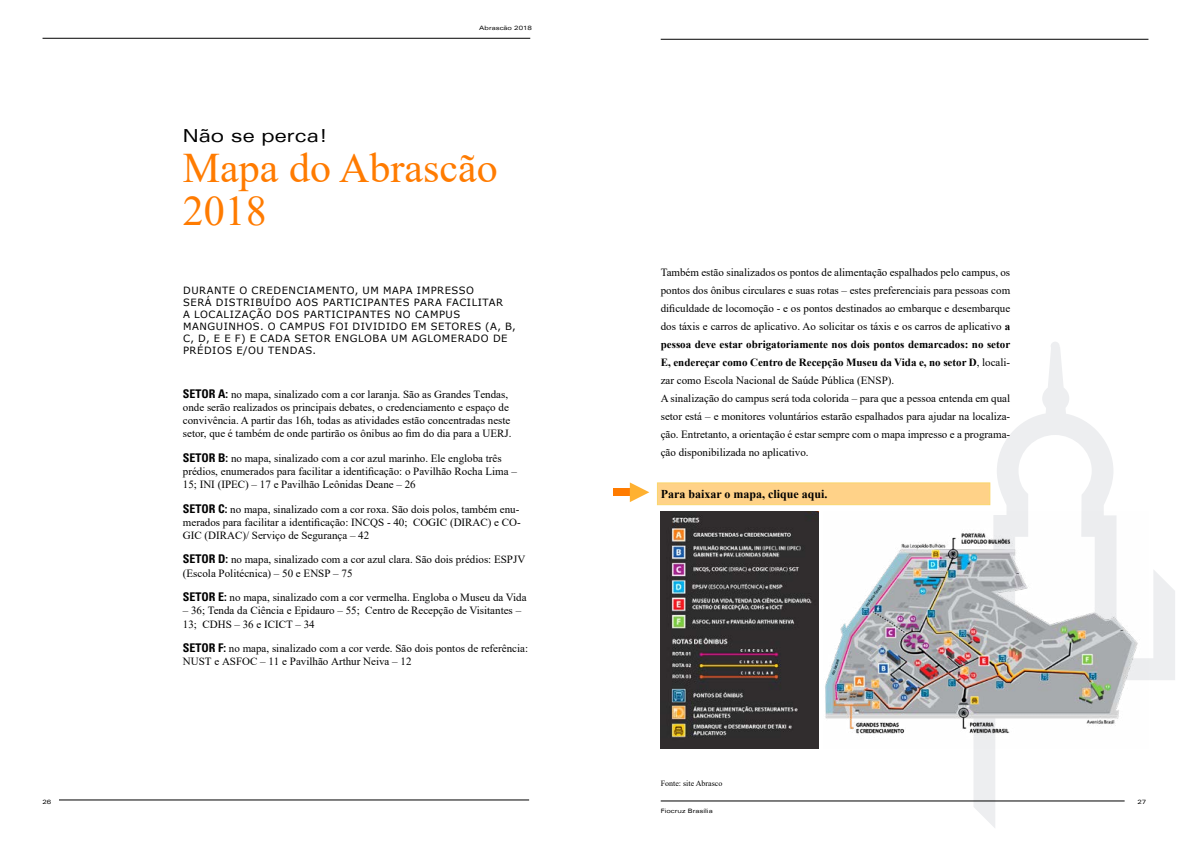
<style>
.page{position:relative;width:1191px;height:842px;background:#fff}
.page>*{position:absolute;margin:0;border:0;box-sizing:border-box;transform-origin:0 0}
.t1{font:42px/43px "Times New Roman";color:#ff7b00}
.t2{font:expanded 18px "Univers";color:#000}
.t3{font:700 12px "Times New Roman";color:#000}
.t4{font:11px/13.2px "Times New Roman";color:#000}
.t5{font:10px/12px "Verdana";letter-spacing:.055em;color:#000}
.t6{font:8px "Times New Roman";color:#000}
.t7{font:expanded 6px "Univers";color:#000}
.s1{font-family:"Univers";font-weight:700;font-stretch:condensed;font-size:12px}
.s2{font-weight:700}
</style>
<div class="page">
<svg style="left:958px;top:342px;width:217px;height:486px"></svg>
<hr style="left:43px;top:38px;width:487px;height:1px;background:#000">
<hr style="left:59px;top:799px;width:470px;height:1px;background:#000">
<hr style="left:660px;top:39px;width:488px;height:1px;background:#000">
<hr style="left:660px;top:800px;width:464px;height:1px;background:#000">
<div style="left:657px;top:482px;width:333px;height:23px;background:#ffd288"></div>
<div style="left:612px;top:488px;width:21px;height:8px;background:#ff7b00"></div>
<svg style="left:630px;top:482px;width:19px;height:20px"></svg>
<img style="left:825px;top:511px;width:323px;height:238px">
<img style="left:660px;top:511px;width:159px;height:238px">
<h2 class="t2" style="left:183px;top:125px;width:147px">Não se perca!</h2>
<p class="t7" style="left:479px;top:24px;width:54px">Abrascão 2018</p>
<h1 class="t1" style="left:183px;top:145px;width:316px">Mapa do Abrascão<br>2018</h1>
<p class="t5" style="left:183px;top:285px;width:334px">DURANTE O CREDENCIAMENTO, UM MAPA IMPRESSO<br>SERÁ DISTRIBUÍDO AOS PARTICIPANTES PARA FACILITAR<br>A LOCALIZAÇÃO DOS PARTICIPANTES NO CAMPUS MANGUINHOS. O CAMPUS FOI DIVIDIDO EM SETORES (A, B, C, D, E E F) E CADA SETOR ENGLOBA UM AGLOMERADO DE PRÉDIOS E/OU TENDAS.</p>
<p class="t4" style="left:183px;top:387px;width:330px"><span class="s1">SETOR A:</span> no mapa, sinalizado com a cor laranja. São as Grandes Tendas, onde serão realizados os principais debates, o credenciamento e espaço de convivência. A partir das 16h, todas as atividades estão concentradas neste setor, que é também de onde partirão os ônibus ao fim do dia para a UERJ.</p>
<p class="t4" style="left:183px;top:451px;width:335px"><span class="s1">SETOR B:</span> no mapa, sinalizado com a cor azul marinho. Ele engloba três prédios, enumerados para facilitar a identificação: o Pavilhão Rocha Lima –<br>15; INI (IPEC) – 17 e Pavilhão Leônidas Deane – 26</p>
<p class="t4" style="left:183px;top:502px;width:339px"><span class="s1">SETOR C:</span> no mapa, sinalizado com a cor roxa. São dois polos, também enu&shy;merados para facilitar a identificação: INCQS - 40; COGIC (DIRAC) e CO-<br>GIC (DIRAC)/ Serviço de Segurança – 42</p>
<p class="t4" style="left:183px;top:553px;width:344px"><span class="s1">SETOR D:</span> no mapa, sinalizado com a cor azul clara. São dois prédios: ESPJV (Escola Politécnica) – 50 e ENSP – 75</p>
<p class="t4" style="left:183px;top:590px;width:345px"><span class="s1">SETOR E:</span> no mapa, sinalizado com a cor vermelha. Engloba o Museu da Vida</p>
<p class="t4" style="left:183px;top:604px;width:340px">– 36; Tenda da Ciência e Epidauro – 55; Centro de Recepção de Visitantes –<br>13; CDHS – 36 e ICICT – 34</p>
<p class="t4" style="left:183px;top:641px;width:347px"><span class="s1">SETOR F:</span> no mapa, sinalizado com a cor verde. São dois pontos de referência:<br>NUST e ASFOC – 11 e Pavilhão Arthur Neiva – 12</p>
<p class="t4" style="left:660px;top:262px;width:351px;line-height:18px">Também estão sinalizados os pontos de alimentação espalhados pelo campus, os pontos dos ônibus circulares e suas rotas – estes preferenciais para pessoas com dificuldade de locomoção - e os pontos destinados ao embarque e desembarque dos táxis e carros de aplicativo. Ao solicitar os táxis e os carros de aplicativo <span class="s2">a pessoa deve estar obrigatoriamente nos dois pontos demarcados: no setor E, endereçar como Centro de Recepção Museu da Vida e, no setor D</span>, locali&shy;zar como Escola Nacional de Saúde Pública (ENSP).<br>A sinalização do campus será toda colorida – para que a pessoa entenda em qual setor está – e monitores voluntários estarão espalhados para ajudar na localiza&shy;ção. Entretanto, a orientação é estar sempre com o mapa impresso e a programa&shy;ção disponibilizada no aplicativo.</p>
<p class="t3" style="left:660px;top:485px;width:168px">Para baixar o mapa, clique aqui.</p>
<p class="t6" style="left:660px;top:777px;width:63px">Fonte: site Abrasco</p>
<p class="t7" style="left:43px;top:798px;width:10px">26</p>
<p class="t7" style="left:1137px;top:798px;width:10px">27</p>
<p class="t7" style="left:660px;top:808px;width:53px">Fiocruz Brasília</p>
</div>
